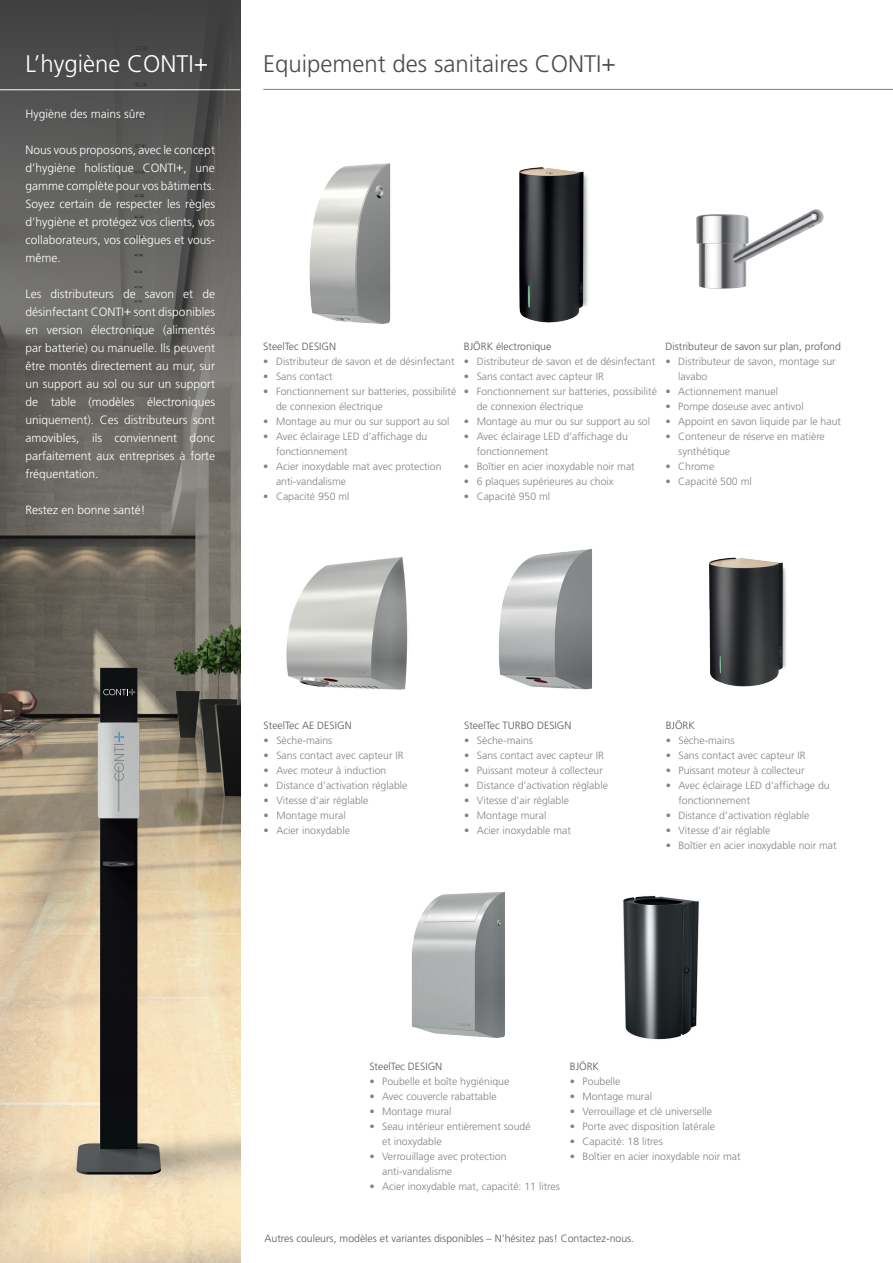
<style>
.page{position:relative;width:893px;height:1263px;background:#fff}
.page>*{position:absolute;margin:0;border:0;box-sizing:border-box;transform-origin:0 0}
.t1{font:300 24px "Frutiger LT Pro";color:#4b4c4d}
.t2{font:300 24px "Frutiger LT Pro";color:#fff}
.t3{font:300 12px/18px "Frutiger LT Pro";color:#fff;text-align:justify}
.t4{font:300 10.5px/15px "Frutiger LT Pro";color:#808285}
.t5{font:300 10.5px "Frutiger LT Pro";color:#57585a}
</style>
<div class="page">
<svg style="left:0;top:0;width:241px;height:1263px;background:#8a8274"></svg>
<img style="left:309px;top:163px;width:82px;height:161px">
<img style="left:519px;top:167px;width:69px;height:156px">
<svg style="left:103px;top:689px;width:32px;height:6px"></svg>
<svg style="left:114px;top:732px;width:10px;height:49px"></svg>
<img style="left:696px;top:209px;width:128px;height:80px">
<img style="left:499px;top:549px;width:93px;height:141px">
<img style="left:709px;top:557px;width:77px;height:130px">
<img style="left:286px;top:557px;width:122px;height:133px">
<img style="left:411px;top:891px;width:94px;height:147px">
<img style="left:623px;top:895px;width:76px;height:145px">
<hr style="left:263px;top:89px;width:630px;height:1px;background:#808285">
<hr style="left:0;top:89px;width:240px;height:1px;background:#fff">
<h1 class="t2" style="left:26px;top:50px;width:184px">L’hygiène CONTI+</h1>
<h1 class="t1" style="left:263px;top:50px;width:354px">Equipement des sanitaires CONTI+</h1>
<p class="t3" style="left:26px;top:105px;width:121px">Hygiène des mains sûre</p>
<p class="t3" style="left:26px;top:141px;width:191px">Nous vous proposons, avec le concept d’hygiène holistique CONTI+, une gamme complète pour vos bâtiments.<br>Soyez certain de respecter les règles d’hygiène et protégez vos clients, vos collaborateurs, vos collègues et vous&shy;même.</p>
<p class="t3" style="left:26px;top:285px;width:191px">Les distributeurs de savon et de désinfectant CONTI+ sont disponibles en version électronique (alimentés par batterie) ou manuelle. Ils peuvent être montés directement au mur, sur un support au sol ou sur un support de table (modèles électroniques uniquement). Ces distributeurs sont amovibles, ils conviennent donc parfaitement aux entreprises à forte fréquentation.</p>
<p class="t3" style="left:26px;top:501px;width:122px">Restez en bonne santé!</p>
<p class="t5" style="left:263px;top:340px;width:74px">SteelTec DESIGN</p>
<p class="t4" style="left:263px;top:354px;width:193px">• Distributeur de savon et de désinfectant</p>
<p class="t4" style="left:263px;top:369px;width:71px">• Sans contact</p>
<p class="t4" style="left:276px;top:384px;width:182px;text-indent:-13px">• Fonctionnement sur batteries, possibilité de connexion électrique</p>
<p class="t4" style="left:263px;top:414px;width:188px">• Montage au mur ou sur support au sol</p>
<p class="t4" style="left:276px;top:429px;width:153px;text-indent:-13px">• Avec éclairage LED d’affichage du fonctionnement</p>
<p class="t4" style="left:276px;top:459px;width:167px;text-indent:-13px">• Acier inoxydable mat avec protection anti-vandalisme</p>
<p class="t4" style="left:263px;top:489px;width:88px">• Capacité 950 ml</p>
<p class="t5" style="left:464px;top:340px;width:89px">BJÖRK électronique</p>
<p class="t4" style="left:464px;top:354px;width:193px">• Distributeur de savon et de désinfectant</p>
<p class="t4" style="left:464px;top:369px;width:141px">• Sans contact avec capteur IR</p>
<p class="t4" style="left:477px;top:384px;width:182px;text-indent:-13px">• Fonctionnement sur batteries, possibilité de connexion électrique</p>
<p class="t4" style="left:464px;top:414px;width:188px">• Montage au mur ou sur support au sol</p>
<p class="t4" style="left:477px;top:429px;width:153px;text-indent:-13px">• Avec éclairage LED d’affichage du fonctionnement</p>
<p class="t4" style="left:464px;top:459px;width:172px">• Boîtier en acier inoxydable noir mat</p>
<p class="t4" style="left:464px;top:474px;width:151px">• 6 plaques supérieures au choix</p>
<p class="t4" style="left:464px;top:489px;width:88px">• Capacité 950 ml</p>
<p class="t5" style="left:665px;top:341px;width:177px">Distributeur de savon sur plan, profond</p>
<p class="t4" style="left:678px;top:354px;width:159px;text-indent:-13px">• Distributeur de savon, montage sur lavabo</p>
<p class="t4" style="left:665px;top:384px;width:114px">• Actionnement manuel</p>
<p class="t4" style="left:665px;top:399px;width:140px">• Pompe doseuse avec antivol</p>
<p class="t4" style="left:665px;top:414px;width:177px">• Appoint en savon liquide par le haut</p>
<p class="t4" style="left:678px;top:429px;width:148px;text-indent:-13px">• Conteneur de réserve en matière synthétique</p>
<p class="t4" style="left:665px;top:459px;width:50px">• Chrome</p>
<p class="t4" style="left:665px;top:474px;width:88px">• Capacité 500 ml</p>
<p class="t5" style="left:264px;top:719px;width:90px">SteelTec AE DESIGN</p>
<p class="t4" style="left:264px;top:732px;width:70px">• Sèche-mains</p>
<p class="t4" style="left:264px;top:747px;width:141px">• Sans contact avec capteur IR</p>
<p class="t4" style="left:264px;top:762px;width:124px">• Avec moteur à induction</p>
<p class="t4" style="left:264px;top:777px;width:145px">• Distance d’activation réglable</p>
<p class="t4" style="left:264px;top:792px;width:106px">• Vitesse d’air réglable</p>
<p class="t4" style="left:264px;top:807px;width:84px">• Montage mural</p>
<p class="t4" style="left:264px;top:822px;width:88px">• Acier inoxydable</p>
<p class="t5" style="left:464px;top:719px;width:109px">SteelTec TURBO DESIGN</p>
<p class="t4" style="left:464px;top:732px;width:70px">• Sèche-mains</p>
<p class="t4" style="left:464px;top:747px;width:141px">• Sans contact avec capteur IR</p>
<p class="t4" style="left:464px;top:762px;width:140px">• Puissant moteur à collecteur</p>
<p class="t4" style="left:464px;top:778px;width:145px">• Distance d’activation réglable</p>
<p class="t4" style="left:464px;top:793px;width:106px">• Vitesse d’air réglable</p>
<p class="t4" style="left:464px;top:808px;width:84px">• Montage mural</p>
<p class="t4" style="left:464px;top:823px;width:108px">• Acier inoxydable mat</p>
<p class="t5" style="left:666px;top:719px;width:31px">BJÖRK</p>
<p class="t4" style="left:666px;top:733px;width:70px">• Sèche-mains</p>
<p class="t4" style="left:666px;top:748px;width:141px">• Sans contact avec capteur IR</p>
<p class="t4" style="left:666px;top:763px;width:140px">• Puissant moteur à collecteur</p>
<p class="t4" style="left:678px;top:778px;width:153px;text-indent:-13px">• Avec éclairage LED d’affichage du fonctionnement</p>
<p class="t4" style="left:666px;top:808px;width:145px">• Distance d’activation réglable</p>
<p class="t4" style="left:666px;top:823px;width:106px">• Vitesse d’air réglable</p>
<p class="t4" style="left:666px;top:838px;width:172px">• Boîtier en acier inoxydable noir mat</p>
<p class="t5" style="left:369px;top:1060px;width:74px">SteelTec DESIGN</p>
<p class="t4" style="left:369px;top:1073px;width:141px">• Poubelle et boîte hygiénique</p>
<p class="t4" style="left:369px;top:1088px;width:129px">• Avec couvercle rabattable</p>
<p class="t4" style="left:369px;top:1103px;width:84px">• Montage mural</p>
<p class="t4" style="left:382px;top:1118px;width:150px;text-indent:-13px">• Seau intérieur entièrement soudé et inoxydable</p>
<p class="t4" style="left:382px;top:1148px;width:126px;text-indent:-13px">• Verrouillage avec protection anti-vandalisme</p>
<p class="t4" style="left:369px;top:1178px;width:192px">• Acier inoxydable mat, capacité: 11 litres</p>
<p class="t5" style="left:570px;top:1060px;width:31px">BJÖRK</p>
<p class="t4" style="left:570px;top:1073px;width:52px">• Poubelle</p>
<p class="t4" style="left:570px;top:1088px;width:84px">• Montage mural</p>
<p class="t4" style="left:570px;top:1103px;width:144px">• Verrouillage et clé universelle</p>
<p class="t4" style="left:570px;top:1118px;width:147px">• Porte avec disposition latérale</p>
<p class="t4" style="left:570px;top:1133px;width:95px">• Capacité: 18 litres</p>
<p class="t4" style="left:570px;top:1148px;width:172px">• Boîtier en acier inoxydable noir mat</p>
<p class="t5" style="left:264px;top:1232px;width:371px">Autres couleurs, modèles et variantes disponibles – N’hésitez pas! Contactez-nous.</p>
</div>
